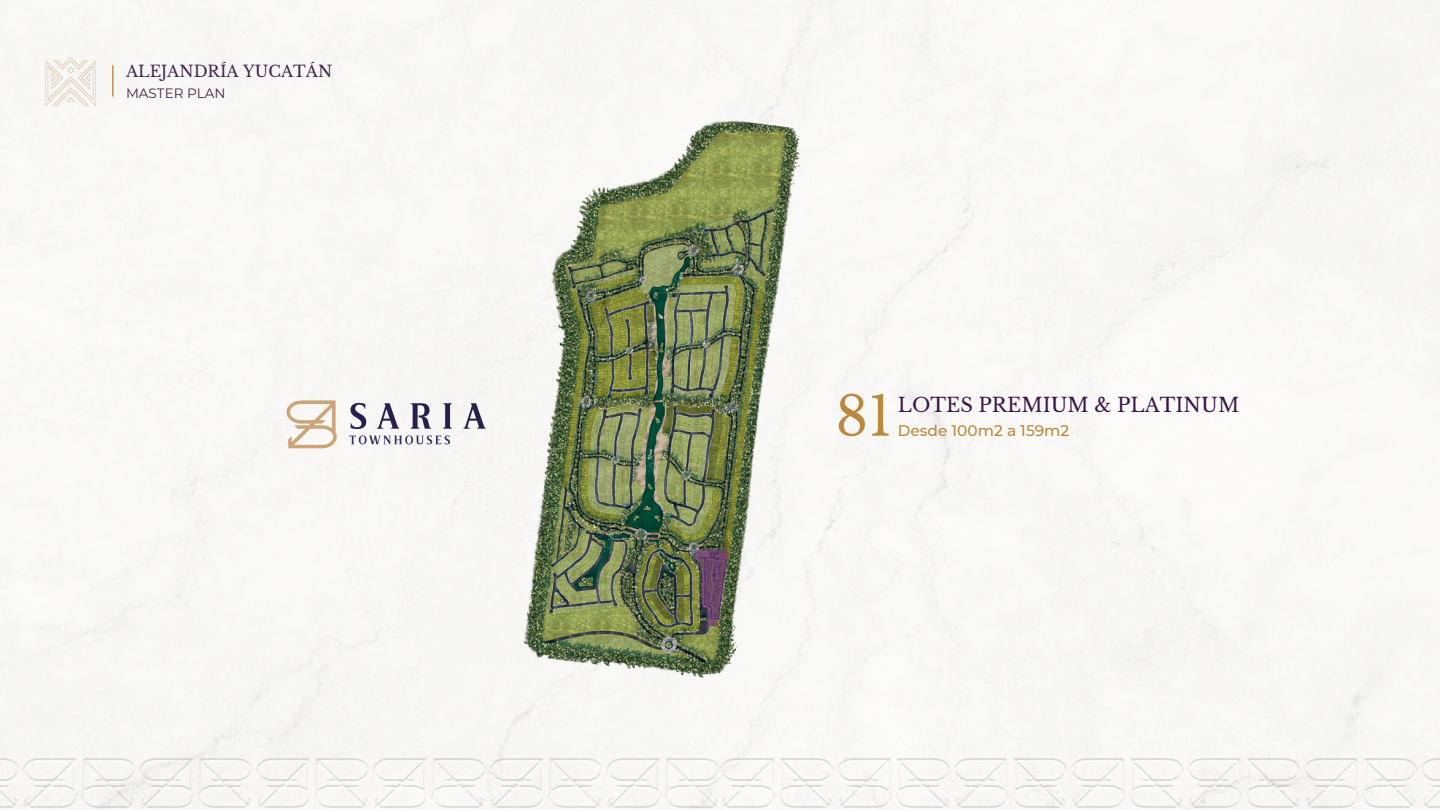
<style>
.page{position:relative;width:1440px;height:810px;background:#fff}
.page>*{position:absolute;margin:0;border:0;box-sizing:border-box;transform-origin:0 0}
.t1{font:54px "Libre Baskerville";color:#bb893e}
.t2{font:19.5px "Libre Baskerville";color:#3b1749}
.t3{font:15.8px "Libre Baskerville";color:#43254b}
.t4{font:500 15.4px "Montserrat";color:#bb893e}
.t5{font:13.5px "Montserrat";color:#43254b}
</style>
<div class="page">
<img style="left:0;top:0;width:1440px;height:810px">
<svg style="left:112px;top:65px;width:2px;height:32px"></svg>
<img style="left:46px;top:57px;width:49px;height:48px">
<img style="left:282px;top:395px;width:207px;height:59px">
<img style="left:514px;top:104px;width:296px;height:579px">
<p class="t3" style="left:126px;top:62px;width:208px">ALEJANDRÍA YUCATÁN</p>
<p class="t5" style="left:126px;top:85px;width:101px">MASTER PLAN</p>
<h1 class="t1" style="left:836px;top:383px;width:58px">81</h1>
<p class="t2" style="left:898px;top:393px;width:343px">LOTES PREMIUM &amp; PLATINUM</p>
<p class="t4" style="left:898px;top:421px;width:173px">Desde 100m2 a 159m2</p>
</div>
